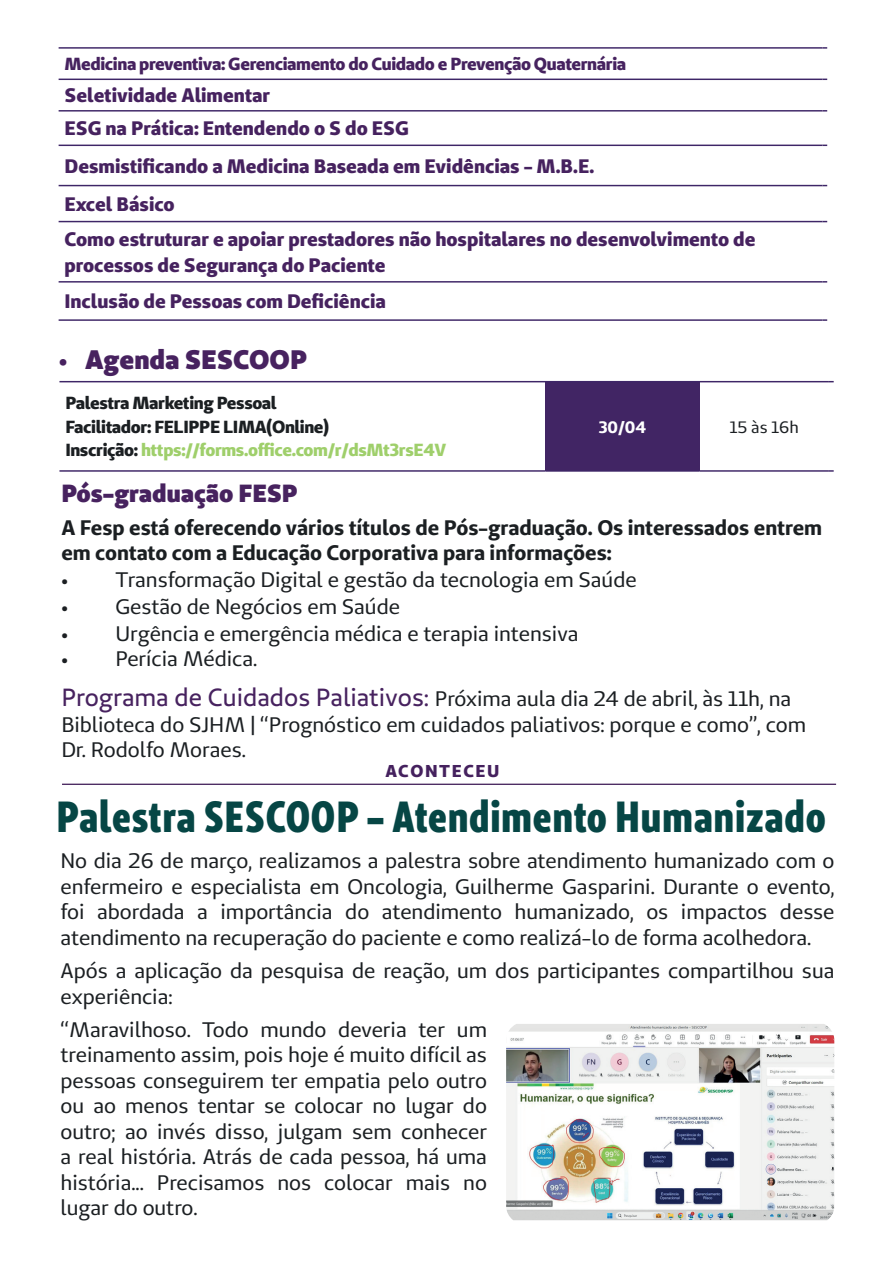
<style>
.page{position:relative;width:893px;height:1263px;background:#fff}
.page>*{position:absolute;margin:0;border:0;box-sizing:border-box;transform-origin:0 0}
.t1{font:condensed 43.5px "Unimed Sans 2020 Bold";color:#064645}
.t2{font:26.7px "Unimed Sans 2020 Black";color:#47225f}
.t3{font:24.75px "Unimed Sans 2020 Black";color:#47225f}
.t4{font:21px/25.5px "Unimed Sans";color:#1b1f22}
.t5{font:700 21px/25.2px "Unimed Sans";color:#1b1f22}
.t6{font:800 19.5px/33px "Unimed Sans";color:#46225f}
.t7{font:800 17.55px/23.5px "Unimed Sans";letter-spacing:-.02em;color:#1b1f22}
.t8{font:800 17.55px "Unimed Sans";letter-spacing:-.02em;color:#46225f}
.t9{font:800 17.1px "Unimed Sans";letter-spacing:.09em;color:#45215e}
.t10{font:16.5px "Unimed Sans";color:#1b1f22}
.t11{font:700 16.5px "Unimed Sans";color:#fff}
.s1{color:#9fcf6b}
.s2{font-family:"Unimed Sans 2020 Regular";font-size:24.75px;color:#47225f}
</style>
<div class="page">
<hr style="left:62px;top:784px;width:774px;height:1px;background:#431f5a">
<img style="left:506px;top:1024px;width:328px;height:196px">
<div style="left:545px;top:382px;width:154px;height:89px;background:#412564"></div>
<hr style="left:59px;top:381px;width:486px;height:1px;background:#3e2667">
<hr style="left:545px;top:381px;width:154px;height:1px;background:#3e2667">
<hr style="left:699px;top:381px;width:130px;height:1px;background:#3e2667">
<hr style="left:59px;top:470px;width:486px;height:2px;background:#3e2667">
<hr style="left:545px;top:470px;width:154px;height:2px;background:#3e2667">
<hr style="left:699px;top:470px;width:130px;height:2px;background:#3e2667">
<hr style="left:59px;top:47px;width:763px;height:2px;background:#3e2667">
<hr style="left:59px;top:79px;width:763px;height:1px;background:#3e2667">
<hr style="left:59px;top:110px;width:763px;height:2px;background:#3e2667">
<hr style="left:59px;top:145px;width:763px;height:1px;background:#3e2667">
<hr style="left:59px;top:185px;width:763px;height:1px;background:#3e2667">
<hr style="left:59px;top:221px;width:763px;height:1px;background:#3e2667">
<hr style="left:59px;top:281px;width:763px;height:2px;background:#3e2667">
<hr style="left:59px;top:319px;width:763px;height:2px;background:#3e2667">
<p class="t8" style="left:64px;top:52px;width:563px">Medicina preventiva: Gerenciamento do Cuidado e Prevenção Quaternária</p>
<p class="t6" style="left:64px;top:79px;width:346px">Seletividade Alimentar<br>ESG na Prática: Entendendo o S do ESG</p>
<p class="t6" style="left:64px;top:146px;width:531px;line-height:38.1px">Desmistificando a Medicina Baseada em Evidências - M.B.E.<br>Excel Básico</p>
<p class="t6" style="left:64px;top:226px;width:692px;line-height:25.5px">Como estruturar e apoiar prestadores não hospitalares no desenvolvimento de processos de Segurança do Paciente</p>
<p class="t6" style="left:64px;top:284px;width:323px">Inclusão de Pessoas com Deficiência</p>
<p class="t2" style="left:58px;top:341px;width:250px">• Agenda SESCOOP</p>
<p class="t7" style="left:65px;top:391px;width:382px">Palestra Marketing Pessoal<br>Facilitador: FELIPPE LIMA(Online)<br>Inscrição: <span class="s1">https://forms.office.com/r/dsMt3rsE4V</span></p>
<p class="t11" style="left:599px;top:416px;width:49px">30/04</p>
<p class="t10" style="left:730px;top:416px;width:71px">15 às 16h</p>
<p class="t3" style="left:61px;top:476px;width:238px">Pós-graduação FESP</p>
<p class="t5" style="left:61px;top:514px;width:762px">A Fesp está oferecendo vários títulos de Pós-graduação. Os interessados entrem em contato com a Educação Corporativa para informações:</p>
<p class="t4" style="left:61px;top:566px;width:577px">• Transformação Digital e gestão da tecnologia em Saúde</p>
<p class="t4" style="left:61px;top:593px;width:340px">• Gestão de Negócios em Saúde</p>
<p class="t4" style="left:61px;top:620px;width:519px">• Urgência e emergência médica e terapia intensiva</p>
<p class="t4" style="left:61px;top:638px;width:731px;line-height:40.5px">• Perícia Médica.<br><span class="s2">Programa de Cuidados Paliativos:</span> Próxima aula dia 24 de abril, às 11h, na</p>
<p class="t4" style="left:61px;top:711px;width:746px">Biblioteca do SJHM | “Prognóstico em cuidados paliativos: porque e como”, com<br>Dr. Rodolfo Moraes.</p>
<p class="t9" style="left:385px;top:760px;width:116px">ACONTECEU</p>
<h1 class="t1" style="left:56px;top:788px;width:772px">Palestra SESCOOP - Atendimento Humanizado</h1>
<p class="t4" style="left:61px;top:848px;width:775px;text-align:justify">No dia 26 de março, realizamos a palestra sobre atendimento humanizado com o enfermeiro e especialista em Oncologia, Guilherme Gasparini. Durante o evento, foi abordada a importância do atendimento humanizado, os impactos desse atendimento na recuperação do paciente e como realizá-lo de forma acolhedora.</p>
<p class="t4" style="left:61px;top:958px;width:775px">Após a aplicação da pesquisa de reação, um dos participantes compartilhou sua experiência:</p>
<p class="t4" style="left:61px;top:1016px;width:428px;text-align:justify">“Maravilhoso. Todo mundo deveria ter um treinamento assim, pois hoje é muito difícil as pessoas conseguirem ter empatia pelo outro ou ao menos tentar se colocar no lugar do outro; ao invés disso, julgam sem conhecer a real história. Atrás de cada pessoa, há uma história... Precisamos nos colocar mais no lugar do outro.</p>
</div>
